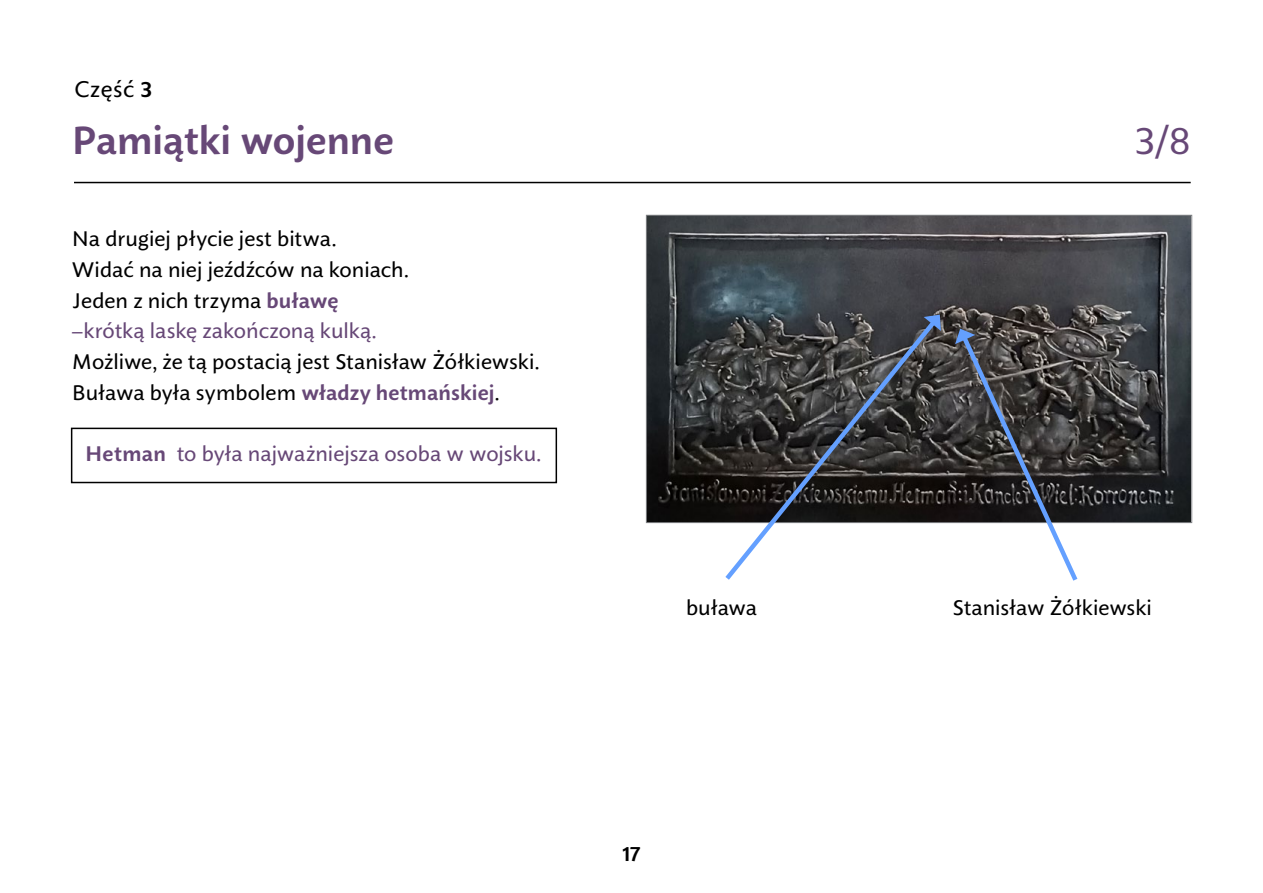
<style>
.page{position:relative;width:1263px;height:893px;background:#fff}
.page>*{position:absolute;margin:0;border:0;box-sizing:border-box;transform-origin:0 0}
.nawigacja{font:700 39px "Lelum Sans";color:#674877}
.tytul{font:39px "Lelum Sans";color:#674877}
.nawigacja-2{font:22.5px "Lelum Sans";letter-spacing:.025em;color:#000}
.nawigacja-3{font:21px/30.8px "Lelum Sans";color:#000}
.podstawowy{font:21px "Lelum Sans";color:#674877}
.podstawowy-2{font:21px "Lelum Sans";color:#000}
.t1{font:700 21px "Lelum Sans";color:#000}
.s1{font-weight:700}
.s2{font-weight:700;color:#674877}
.s3{color:#674877}
</style>
<div class="page">
<hr style="left:74px;top:182px;width:1117px;height:1px;background:#000">
<img style="left:648px;top:217px;width:542px;height:304px">
<div style="left:71px;top:428px;width:486px;height:55px;border:2px solid #000"></div>
<svg style="left:955px;top:329px;width:126px;height:252px"></svg>
<svg style="left:721px;top:314px;width:220px;height:266px"></svg>
<svg style="left:924px;top:315px;width:17px;height:16px"></svg>
<p class="nawigacja-2" style="left:74px;top:72px;width:79px">Część <span class="s1">3</span></p>
<p class="nawigacja" style="left:72px;top:110px;width:323px">Pamiątki wojenne</p>
<p class="nawigacja-3" style="left:72px;top:224px;width:469px">Na drugiej płycie jest bitwa.<br>Widać na niej jeźdźców na koniach.<br>Jeden z nich trzyma <span class="s2">buławę<br></span><span class="s3">–krótką laskę zakończoną kulką.<br></span>Możliwe, że tą postacią jest Stanisław Żółkiewski.<br>Buława była symbolem <span class="s2">władzy hetmańskiej</span>.</p>
<p class="podstawowy" style="left:85px;top:438px;width:457px"><span class="s1">Hetman</span> to była najważniejsza osoba w wojsku.</p>
<p class="tytul" style="left:1135px;top:111px;width:57px">3/8</p>
<p class="podstawowy-2" style="left:686px;top:592px;width:72px">buława</p>
<p class="podstawowy-2" style="left:952px;top:592px;width:201px">Stanisław Żółkiewski</p>
<p class="t1" style="left:622px;top:838px;width:19px">17</p>
</div>
